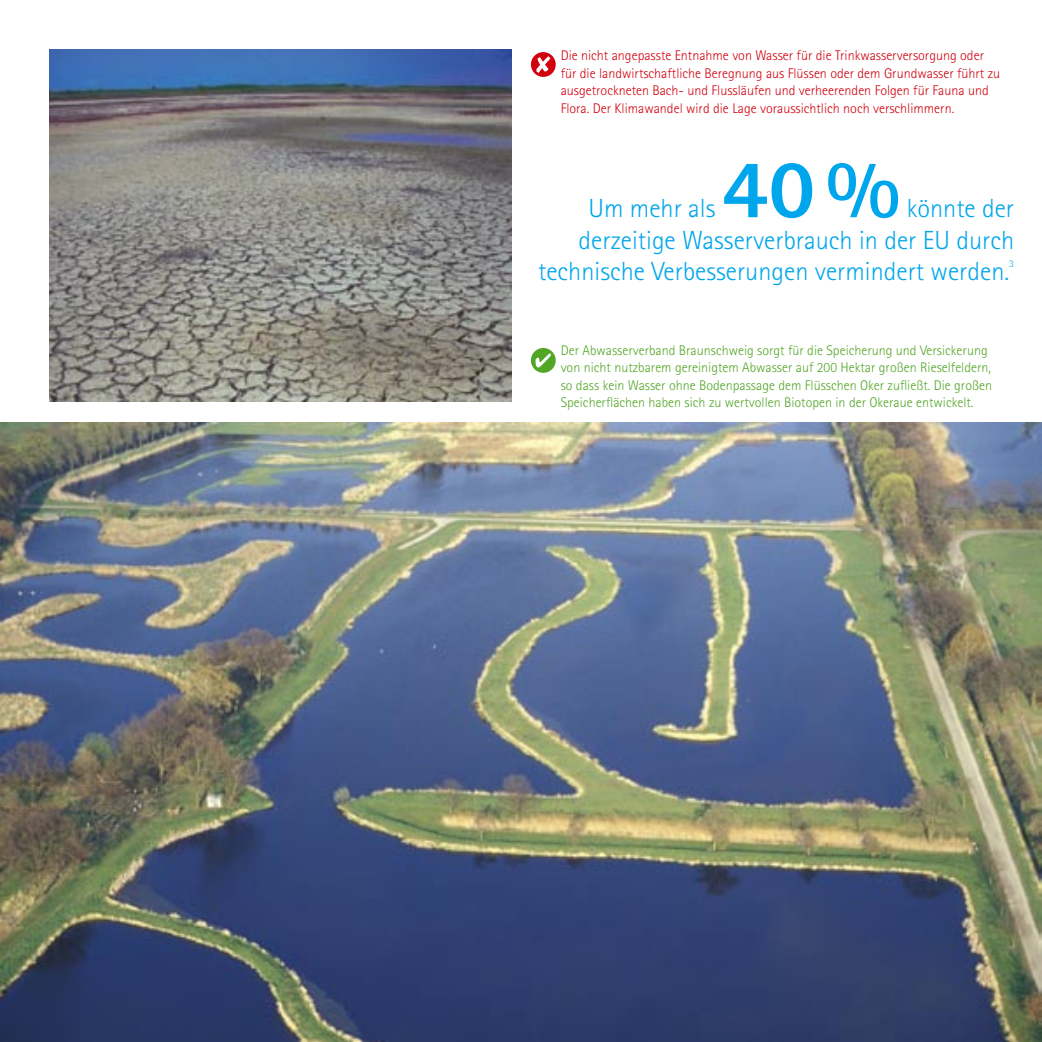
<style>
.page{position:relative;width:1042px;height:1042px;background:#fff}
.page>*{position:absolute;margin:0;border:0;box-sizing:border-box;transform-origin:0 0}
.t1{font:800 84px "Agfa Rotis Sans Serif";color:#00a6eb}
.t2{font:300 26.25px/31.5px "Agfa Rotis Sans Serif";color:#00a6eb;text-align:right}
.bildbeschriftung_grün{font:300 14px/17.5px "Agfa Rotis Sans Serif";color:#52a625}
.bildbeschriftung_rot{font:300 14px/17.5px "Agfa Rotis Sans Serif";color:#d1010e}
.t3{font:300 10.15px "Agfa Rotis Sans Serif";color:#00a6eb}
</style>
<div class="page">
<img style="left:50px;top:50px;width:461px;height:352px">
<div style="left:531px;top:348px;width:25px;height:25px;background:#52a625;border-radius:50%"></div>
<svg style="left:535px;top:353px;width:16px;height:14px"></svg>
<div style="left:531px;top:52px;width:25px;height:25px;background:#d1010e;border-radius:50%"></div>
<svg style="left:536px;top:56px;width:14px;height:17px"></svg>
<img style="left:0;top:423px;width:1042px;height:619px">
<p class="bildbeschriftung_rot" style="left:561px;top:47px;width:441px">Die nicht angepasste Entnahme von Wasser für die Trinkwasserversorgung oder für die landwirtschaftliche Beregnung aus Flüssen oder dem Grundwasser führt zu ausgetrockneten Bach- und Flussläufen und verheerenden Folgen für Fauna und Flora. Der Klimawandel wird die Lage voraussichtlich noch verschlimmern.</p>
<p class="t1" style="left:722px;top:135px;width:180px">40 %</p>
<p class="t2" style="left:538px;top:193px;width:477px">könnte der<br>derzeitige Wasserverbrauch in der EU durch technische Verbesserungen vermindert werden.</p>
<p class="t2" style="left:588px;top:193px;width:128px">Um mehr als</p>
<p class="t3" style="left:1009px;top:258px;width:6px">3</p>
<p class="bildbeschriftung_grün" style="left:561px;top:341px;width:433px">Der Abwasserverband Braunschweig sorgt für die Speicherung und Versickerung von nicht nutzbarem gereinigtem Abwasser auf 200 Hektar großen Rieselfeldern, so dass kein Wasser ohne Bodenpassage dem Flüsschen Oker zufließt. Die großen Speicherflächen haben sich zu wertvollen Biotopen in der Okeraue entwickelt.</p>
</div>
